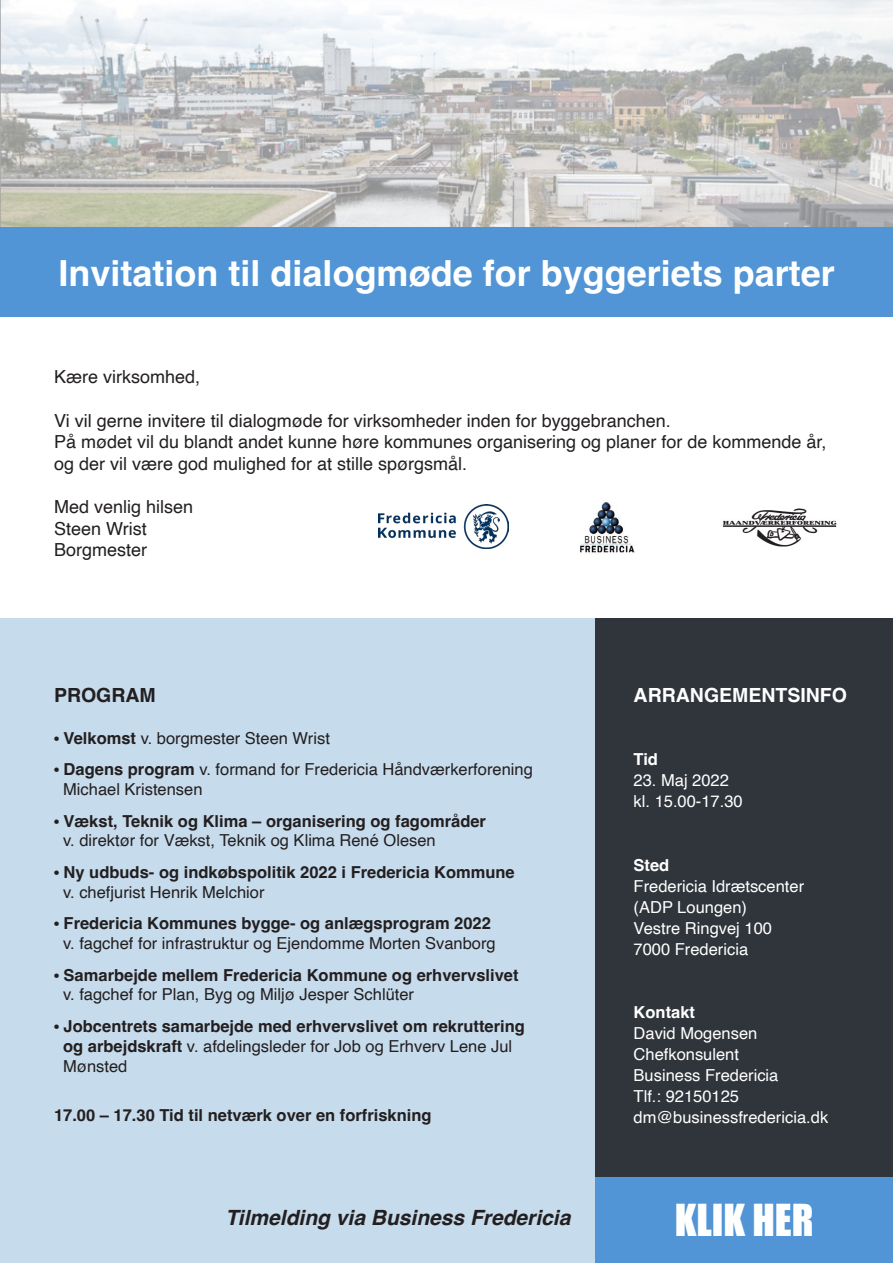
<style>
.page{position:relative;width:893px;height:1263px;background:#fff}
.page>*{position:absolute;margin:0;border:0;box-sizing:border-box;transform-origin:0 0}
.t1{font:40.5px "Impact";color:#fff}
.t2{font:700 36px "Helvetica";color:#fff}
.t3{font:italic 700 21px "Helvetica";color:#231f20}
.t4{font:700 19.5px "Helvetica";color:#fff}
.t5{font:700 19.5px "Helvetica";color:#231f20}
.t6{font:18px/21.6px "Helvetica";color:#231f20}
.t7{font:700 16.5px/19.8px "Helvetica";color:#231f20}
.t8{font:16.5px/19.8px "Helvetica";color:#231f20}
.t9{font:16.5px/21px "Helvetica";color:#fff}
.t10{font:700 16.5px "Helvetica";color:#fff}
.s1{font-family:"Budmo W00 Solid"}
.s2{font-weight:700}
.s3{font-family:"Budmo W00 Solid";font-weight:400}
.s4{font-weight:400}
</style>
<div class="page">
<svg style="left:0;top:0;width:893px;height:227px"></svg>
<div style="left:0;top:227px;width:893px;height:90px;background:#5195d6"></div>
<div style="left:0;top:619px;width:595px;height:644px;background:#c6dbec"></div>
<img style="left:378px;top:504px;width:131px;height:45px">
<img style="left:580px;top:502px;width:55px;height:51px">
<img style="left:722px;top:508px;width:115px;height:39px">
<div style="left:595px;top:619px;width:298px;height:644px;background:#30353b"></div>
<div style="left:595px;top:1178px;width:298px;height:85px;background:#5195d6"></div>
<h2 class="t2" style="left:59px;top:256px;width:778px">Invitation til dialogmøde for byggeriets parter</h2>
<p class="t6" style="left:54px;top:367px;width:148px">Kære virksomhed,</p>
<p class="t6" style="left:54px;top:411px;width:774px">Vi vil gerne invitere til dialogmøde for virksomheder inden for byggebranchen.<br>På mødet vil du blandt andet kunne høre kommunes organisering og planer for de kommende år, og der vil være god mulighed for at stille spørgsmål.</p>
<p class="t6" style="left:54px;top:497px;width:141px">Med venlig hilsen<br>Steen Wrist<br>Borgmester</p>
<p class="t5" style="left:54px;top:687px;width:103px">PROGRAM</p>
<p class="t8" style="left:54px;top:729px;width:277px"><span class="s1">•</span> <span class="s2">Velkomst</span> v. borgmester Steen Wrist</p>
<p class="t8" style="left:63px;top:761px;width:471px;text-indent:-9px"><span class="s1">•</span> <span class="s2">Dagens program</span> v. formand for Fredericia Håndværkerforening<br>Michael Kristensen</p>
<p class="t7" style="left:63px;top:812px;width:424px;text-indent:-9px"><span class="s3">•</span> Vækst, Teknik og Klima – organisering og fagområder <span class="s4">v. direktør for Vækst, Teknik og Klima René Olesen</span></p>
<p class="t7" style="left:63px;top:863px;width:453px;text-indent:-9px"><span class="s3">•</span> Ny udbuds- og indkøbspolitik 2022 i Fredericia Kommune <span class="s4">v. chefjurist Henrik Melchior</span></p>
<p class="t8" style="left:54px;top:915px;width:443px;text-align:center"><span class="s1">•</span> <span class="s2">Fredericia Kommunes bygge- og anlægsprogram 2022 </span>v. fagchef for infrastruktur og Ejendomme Morten Svanborg</p>
<p class="t7" style="left:63px;top:966px;width:457px;text-indent:-9px"><span class="s3">•</span> Samarbejde mellem Fredericia Kommune og erhvervslivet <span class="s4">v. fagchef for Plan, Byg og Miljø Jesper Schlüter</span></p>
<p class="t7" style="left:63px;top:1017px;width:463px;text-indent:-9px"><span class="s3">•</span> Jobcentrets samarbejde med erhvervslivet om rekruttering og arbejdskraft <span class="s4">v. afdelingsleder for Job og Erhverv Lene Jul<br>Mønsted</span></p>
<p class="t7" style="left:54px;top:1106px;width:379px">17.00 – 17.30 Tid til netværk over en forfriskning</p>
<p class="t3" style="left:225px;top:1209px;width:347px">Tilmelding via Business Fredericia</p>
<p class="t4" style="left:634px;top:687px;width:215px">ARRANGEMENTSINFO</p>
<p class="t10" style="left:634px;top:752px;width:26px">Tid</p>
<p class="t9" style="left:634px;top:771px;width:111px">23. Maj 2022 kl. 15.00-17.30</p>
<p class="t10" style="left:634px;top:857px;width:37px">Sted</p>
<p class="t9" style="left:634px;top:876px;width:172px">Fredericia Idrætscenter (ADP Loungen)<br>Vestre Ringvej 100<br>7000 Fredericia</p>
<p class="t10" style="left:634px;top:1004px;width:63px">Kontakt</p>
<p class="t9" style="left:634px;top:1023px;width:196px">David Mogensen<br>Chefkonsulent<br>Business Fredericia<br>Tlf.: 92150125 dm@businessfredericia.dk</p>
<h1 class="t1" style="left:675px;top:1199px;width:140px">KLIK HER</h1>
</div>
